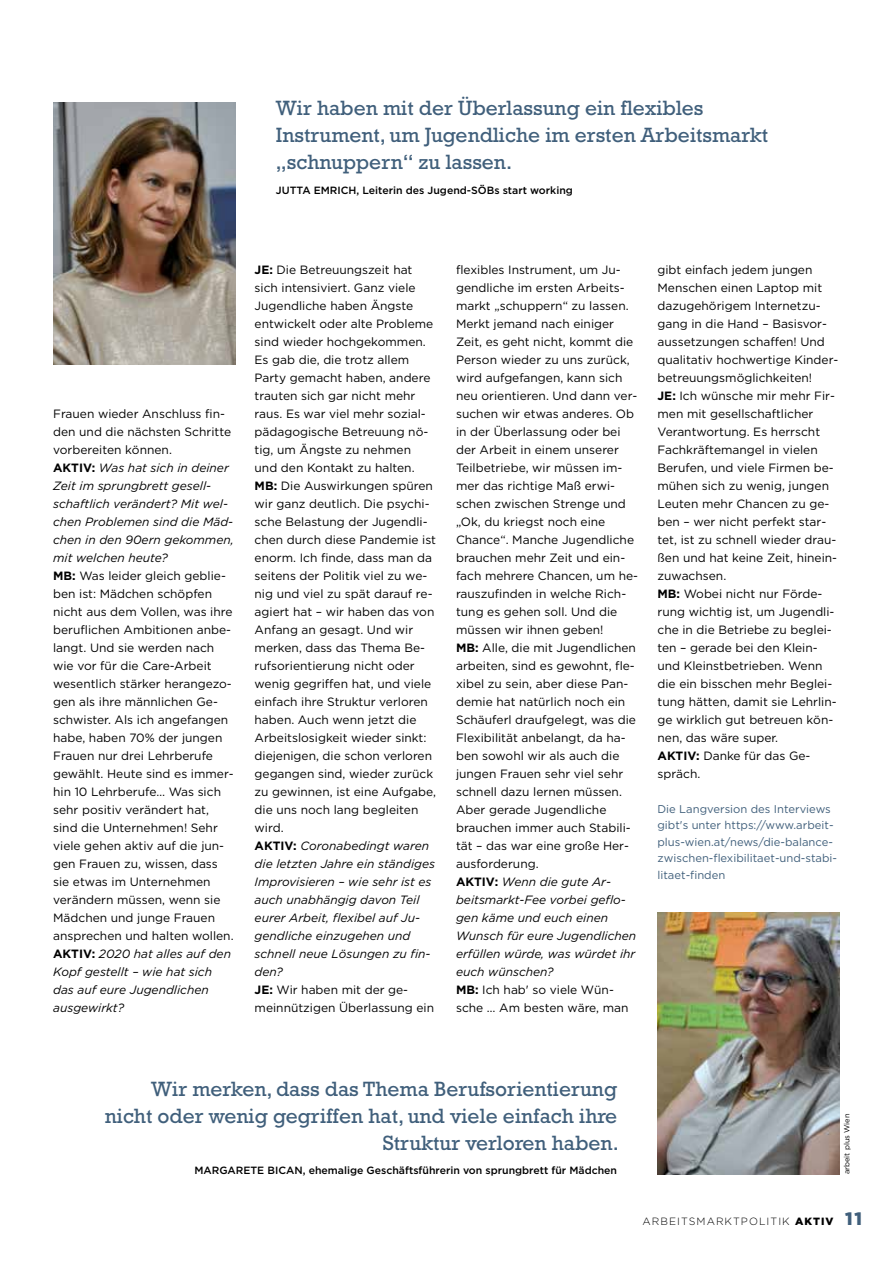
<style>
.page{position:relative;width:893px;height:1263px;background:#fff}
.page>*{position:absolute;margin:0;border:0;box-sizing:border-box;transform-origin:0 0}
.t1{font:21px/27px "Rockwell Std";color:#405f7b}
.t2{font:12px/18px "Gotham HTF";color:#000}
.t3{font:italic 12px/18px "Gotham HTF";color:#000}
.t4{font:700 12px "Gotham HTF";color:#000}
.t5{font:11.25px/16.5px "Gotham HTF";color:#405f7b}
.t6{font:500 10.5px "Gotham HTF";color:#000}
.t7{font:300 10.5px "Gotham HTF";letter-spacing:.1em;color:#000}
.t8{font:7.5px "Gotham HTF";color:#000}
.s1{font-weight:700}
.s2{font-style:italic}
.s3{font-weight:700;font-style:normal}
.s4{font-style:normal}
.s5{font-weight:900}
.s6{font-weight:900;font-size:18px;color:#405f7b}
</style>
<div class="page">
<img style="left:53px;top:102px;width:182px;height:262px">
<img style="left:657px;top:912px;width:183px;height:262px">
<h1 class="t1" style="left:276px;top:95px;width:494px">Wir haben mit der Überlassung ein flexibles<br>Instrument, um Jugendliche im ersten Arbeitsmarkt „schnuppern“ zu lassen.</h1>
<p class="t6" style="left:276px;top:184px;width:14px">Jutta</p>
<p class="t6" style="left:314px;top:184px;width:15px">Emrich</p>
<p class="t6" style="left:357px;top:184px;width:218px">, Leiterin des Jugend-SÖBs start working</p>
<p class="t2" style="left:53px;top:405px;width:180px">Frauen wieder Anschluss fin&shy;den und die nächsten Schritte vorbereiten können.</p>
<p class="t4" style="left:53px;top:461px;width:18px">AKTIV</p>
<p class="t2" style="left:53px;top:459px;width:182px;text-indent:39px"><span class="s1">:</span> <span class="s2">Was hat sich in deiner<br>Zeit im sprungbrett gesell&shy;schaftlich verändert? Mit wel&shy;chen Problemen sind die Mäd&shy;chen in den 90ern gekommen, mit welchen heute?<br></span><span class="s1">MB:</span> Was leider gleich geblie&shy;ben ist: Mädchen schöpfen nicht aus dem Vollen, was ihre beruflichen Ambitionen anbe&shy;langt. Und sie werden nach wie vor für die Care-Arbeit wesentlich stärker herangezo&shy;gen als ihre männlichen Ge&shy;schwister. Als ich angefangen habe, haben 70% der jungen<br>Frauen nur drei Lehrberufe gewählt. Heute sind es immer&shy;hin 10 Lehrberufe… Was sich sehr positiv verändert hat, sind die Unternehmen! Sehr viele gehen aktiv auf die jun&shy;gen Frauen zu, wissen, dass sie etwas im Unternehmen verändern müssen, wenn sie<br>Mädchen und junge Frauen ansprechen und halten wollen.</p>
<p class="t4" style="left:53px;top:947px;width:18px">AKTIV</p>
<p class="t3" style="left:53px;top:945px;width:179px;text-indent:39px"><span class="s3">:</span> 2020 hat alles auf den<br>Kopf gestellt – wie hat sich das auf eure Jugendlichen ausgewirkt?</p>
<p class="t2" style="left:255px;top:261px;width:183px"><span class="s1">JE:</span> Die Betreuungszeit hat sich intensiviert. Ganz viele<br>Jugendliche haben Ängste entwickelt oder alte Probleme sind wieder hochgekommen.<br>Es gab die, die trotz allem<br>Party gemacht haben, andere trauten sich gar nicht mehr raus. Es war viel mehr sozial&shy;pädagogische Betreuung nö&shy;tig, um Ängste zu nehmen und den Kontakt zu halten.<br><span class="s1">MB:</span> Die Auswirkungen spüren wir ganz deutlich. Die psychi&shy;sche Belastung der Jugendli&shy;chen durch diese Pandemie ist enorm. Ich finde, dass man da seitens der Politik viel zu we&shy;nig und viel zu spät darauf re&shy;agiert hat – wir haben das von<br>Anfang an gesagt. Und wir merken, dass das Thema Be&shy;rufsorientierung nicht oder wenig gegriffen hat, und viele einfach ihre Struktur verloren haben. Auch wenn jetzt die<br>Arbeitslosigkeit wieder sinkt: diejenigen, die schon verloren gegangen sind, wieder zurück zu gewinnen, ist eine Aufgabe, die uns noch lang begleiten wird.</p>
<p class="t4" style="left:255px;top:839px;width:18px">AKTIV</p>
<p class="t3" style="left:255px;top:837px;width:182px;text-indent:39px"><span class="s3">:</span> Coronabedingt waren die letzten Jahre ein ständiges<br>Improvisieren – wie sehr ist es auch unabhängig davon Teil eurer Arbeit, flexibel auf Ju&shy;gendliche einzugehen und schnell neue Lösungen zu fin&shy;den?<br><span class="s3">JE:</span> <span class="s4">Wir haben mit der ge&shy;meinnützigen Überlassung ein</span></p>
<p class="t2" style="left:456px;top:261px;width:184px">flexibles Instrument, um Ju&shy;gendliche im ersten Arbeits&shy;markt „schuppern“ zu lassen.<br>Merkt jemand nach einiger<br>Zeit, es geht nicht, kommt die<br>Person wieder zu uns zurück, wird aufgefangen, kann sich neu orientieren. Und dann ver&shy;suchen wir etwas anderes. Ob in der Überlassung oder bei der Arbeit in einem unserer<br>Teilbetriebe, wir müssen im&shy;mer das richtige Maß erwi&shy;schen zwischen Strenge und „Ok, du kriegst noch eine<br>Chance“. Manche Jugendliche brauchen mehr Zeit und ein&shy;fach mehrere Chancen, um he&shy;rauszufinden in welche Rich&shy;tung es gehen soll. Und die müssen wir ihnen geben!<br><span class="s1">MB:</span> Alle, die mit Jugendlichen arbeiten, sind es gewohnt, fle&shy;xibel zu sein, aber diese Pan&shy;demie hat natürlich noch ein<br>Schäuferl draufgelegt, was die<br>Flexibilität anbelangt, da ha&shy;ben sowohl wir als auch die jungen Frauen sehr viel sehr schnell dazu lernen müssen.<br>Aber gerade Jugendliche brauchen immer auch Stabili&shy;tät – das war eine große Her&shy;ausforderung.</p>
<p class="t4" style="left:456px;top:875px;width:18px">AKTIV</p>
<p class="t3" style="left:456px;top:873px;width:182px;text-indent:39px"><span class="s3">:</span> Wenn die gute Ar&shy;beitsmarkt-Fee vorbei geflo&shy;gen käme und euch einen<br>Wunsch für eure Jugendlichen erfüllen würde, was würdet ihr euch wünschen?<br><span class="s3">MB:</span> <span class="s4">Ich hab' so viele Wün&shy;sche … Am besten wäre, man</span></p>
<p class="t2" style="left:657px;top:261px;width:182px">gibt einfach jedem jungen<br>Menschen einen Laptop mit dazugehörigem Internetzu&shy;gang in die Hand – Basisvor&shy;aussetzungen schaffen! Und qualitativ hochwertige Kinder&shy;betreuungsmöglichkeiten!<br><span class="s1">JE:</span> Ich wünsche mir mehr Fir&shy;men mit gesellschaftlicher<br>Verantwortung. Es herrscht<br>Fachkräftemangel in vielen<br>Berufen, und viele Firmen be&shy;mühen sich zu wenig, jungen<br>Leuten mehr Chancen zu ge&shy;ben – wer nicht perfekt star&shy;tet, ist zu schnell wieder drau&shy;ßen und hat keine Zeit, hinein&shy;zuwachsen.<br><span class="s1">MB:</span> Wobei nicht nur Förde&shy;rung wichtig ist, um Jugendli&shy;che in die Betriebe zu beglei&shy;ten – gerade bei den Klein&shy;und Kleinstbetrieben. Wenn die ein bisschen mehr Beglei&shy;tung hätten, damit sie Lehrlin&shy;ge wirklich gut betreuen kön&shy;nen, das wäre super.</p>
<p class="t4" style="left:657px;top:749px;width:18px">AKTIV</p>
<p class="t2" style="left:657px;top:747px;width:154px;text-indent:39px"><span class="s1">:</span> Danke für das Ge&shy;spräch.</p>
<p class="t5" style="left:657px;top:800px;width:181px">Die Langversion des Interviews gibt's unter https://www.arbeit&shy;plus-wien.at/news/die-balance&shy;zwischen-flexibilitaet-und-stabi&shy;litaet-finden</p>
<h1 class="t1" style="left:105px;top:1075px;width:515px;text-align:right">Wir merken, dass das Thema Berufsorientierung nicht oder wenig gegriffen hat, und viele einfach ihre<br>Struktur verloren haben.</h1>
<p class="t6" style="left:194px;top:1165px;width:18px">Margarete</p>
<p class="t6" style="left:267px;top:1165px;width:16px">Bican</p>
<p class="t6" style="left:303px;top:1165px;width:316px">, ehemalige Geschäftsführerin von sprungbrett für Mädchen</p>
<p class="t8" style="left:842px;top:1174px;width:62px;rotate:-90deg">arbeit plus Wien</p>
<p class="t7" style="left:642px;top:1216px;width:221px">ARBEITSMARKTPOLITIK <span class="s5">aktiv</span> <span class="s6">11</span></p>
</div>
